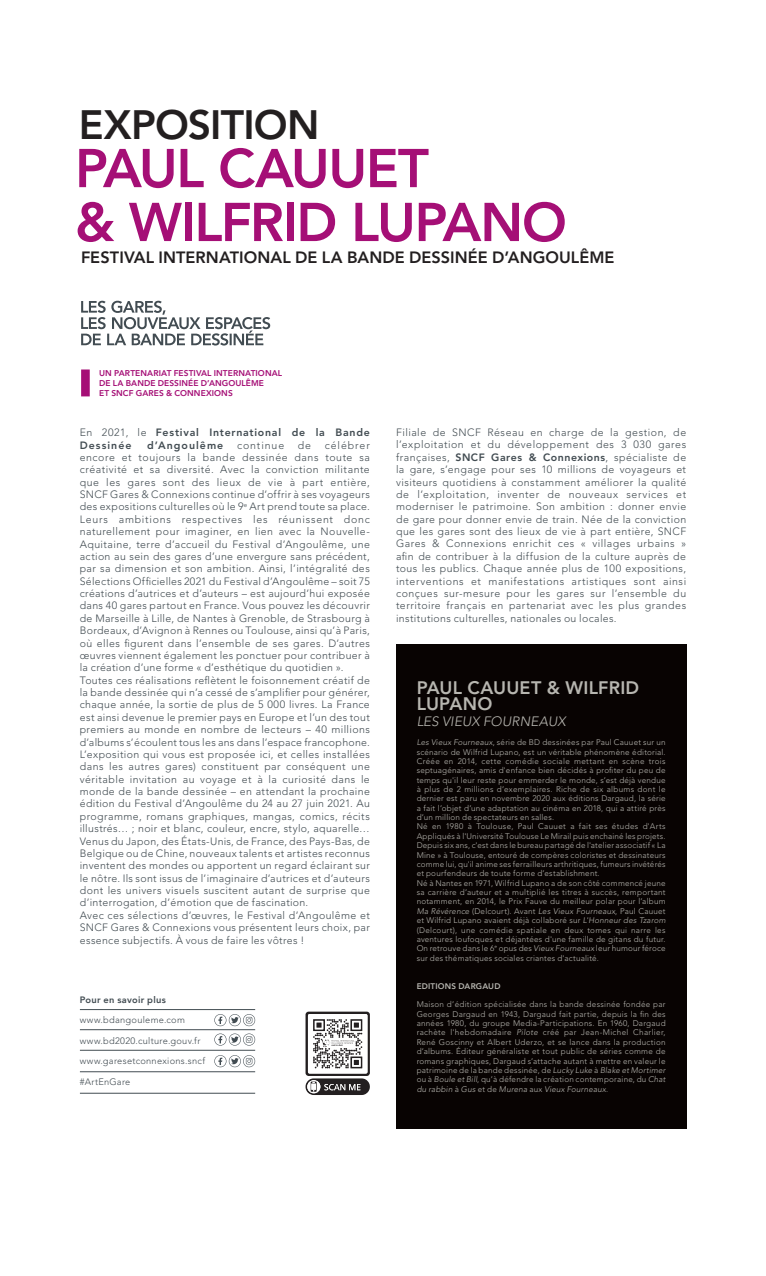
<style>
.page{position:relative;width:766px;height:1276px;background:#fff}
.page>*{position:absolute;margin:0;border:0;box-sizing:border-box;transform-origin:0 0}
.t1{font:800 54px/54px "Avenir LT Std";letter-spacing:-.025em;color:#a50f76}
.t2{font:800 40.73px "Avenir LT Std";letter-spacing:-.02em;color:#231f20}
.t3{font:800 18px/16.2px "Avenir LT Std";letter-spacing:.015em;color:#b7b6b0}
.t4{font:800 16.2px "Avenir LT Std";letter-spacing:.005em;color:#231f20}
.t5{font:italic 300 13.5px "Avenir LT Std";letter-spacing:.005em;color:#b7b6b0}
.t6{font:300 10.58px/12.4px "Avenir LT Std";letter-spacing:.035em;color:#424c52}
.t7{font:800 10.58px/12.4px "Avenir LT Std";letter-spacing:.075em;color:#424c52}
.t8{font:800 10.58px "Avenir LT Std";letter-spacing:.095em;color:#424c52}
.t9{font:300 10.58px "Avenir LT Std";letter-spacing:.085em;color:#424c52}
.t10{font:300 9.22px "Avenir LT Std";letter-spacing:.03em;color:#424c52}
.t11{font:800 9.22px "Avenir";letter-spacing:.035em;color:#424c52}
.t12{font:800 8.33px/10.1px "Avenir LT Std";letter-spacing:.01em;color:#a50f76}
.t13{font:300 8.1px/9.5px "Avenir LT Std";letter-spacing:.025em;color:#b7b6b0}
.t14{font:800 8.1px "Avenir LT Std";letter-spacing:.025em;color:#b7b6b0}
.s1{font-weight:300}
.s2{font-weight:800}
.s3{font-style:italic}
</style>
<div class="page">
<div style="left:81px;top:369px;width:9px;height:27px;background:#a50f76"></div>
<svg style="left:81px;top:301px;width:189px;height:44px"></svg>
<div style="left:396px;top:643px;width:290px;height:485px;background:#080302"></div>
<hr style="left:80px;top:1009px;width:175px;height:1px;background:#424c52">
<hr style="left:80px;top:1029px;width:175px;height:1px;background:#424c52">
<hr style="left:80px;top:1050px;width:175px;height:1px;background:#424c52">
<svg style="left:214px;top:1014px;width:41px;height:12px"></svg>
<svg style="left:214px;top:1033px;width:41px;height:12px"></svg>
<svg style="left:214px;top:1055px;width:41px;height:12px"></svg>
<hr style="left:80px;top:1071px;width:175px;height:1px;background:#424c52">
<hr style="left:80px;top:1093px;width:175px;height:1px;background:#424c52">
<svg style="left:305px;top:1011px;width:65px;height:84px"></svg>
<h2 class="t2" style="left:79px;top:101px;width:242px">EXPOSITION</h2>
<h1 class="t1" style="left:75px;top:141px;width:493px">PAUL CAUUET<br>&amp; WILFRID LUPANO</h1>
<h3 class="t4" style="left:81px;top:248px;width:534px">FESTIVAL INTERNATIONAL DE LA BANDE DESSINÉE D’ANGOULÊME</h3>
<p class="t12" style="left:99px;top:368px;width:184px">UN PARTENARIAT FESTIVAL INTERNATIONAL<br>DE LA BANDE DESSINÉE D’ANGOULÊME<br>ET SNCF GARES &amp; CONNEXIONS</p>
<p class="t7" style="left:80px;top:426px;width:291px"><span class="s1">En 2021, le</span> Festival International de la Bande<br>Dessinée</p>
<p class="t6" style="left:80px;top:439px;width:291px;text-indent:245px">célébrer encore et toujours la bande dessinée dans toute sa créativité et sa diversité. Avec la conviction militante que les gares sont des lieux de vie à part entière, SNCF Gares &amp; Connexions continue d’offrir à ses voyageurs des expositions culturelles où le 9<sup>e</sup> Art prend toute sa place.<br>Leurs ambitions respectives les réunissent donc naturellement pour imaginer, en lien avec la Nouvelle-Aquitaine, terre d’accueil du Festival d’Angoulême, une action au sein des gares d’une envergure sans précédent, par sa dimension et son ambition. Ainsi, l’intégralité des Sélections Officielles 2021 du Festival d’Angoulême – soit 75 créations d’autrices et d’auteurs – est aujourd’hui exposée dans 40 gares partout en France. Vous pouvez les découvrir de Marseille à Lille, de Nantes à Grenoble, de Strasbourg à Bordeaux, d’Avignon à Rennes ou Toulouse, ainsi qu’à Paris, où elles figurent dans l’ensemble de ses gares. D’autres œuvres viennent également les ponctuer pour contribuer à la création d’une forme « d’esthétique du quotidien ».<br>Toutes ces réalisations reflètent le foisonnement créatif de la bande dessinée qui n’a cessé de s’amplifier pour générer, chaque année, la sortie de plus de 5 000 livres. La France est ainsi devenue le premier pays en Europe et l’un des tout premiers au monde en nombre de lecteurs – 40 millions d’albums s’écoulent tous les ans dans l’espace francophone.<br>L’exposition qui vous est proposée ici, et celles installées dans les autres gares) constituent par conséquent une véritable invitation au voyage et à la curiosité dans le monde de la bande dessinée – en attendant la prochaine édition du Festival d’Angoulême du 24 au 27 juin 2021. Au programme, romans graphiques, mangas, comics, récits illustrés… ; noir et blanc, couleur, encre, stylo, aquarelle… Venus du Japon, des États-Unis, de France, des Pays-Bas, de Belgique ou de Chine, nouveaux talents et artistes reconnus inventent des mondes ou apportent un regard éclairant sur le nôtre. Ils sont issus de l’imaginaire d’autrices et d’auteurs dont les univers visuels suscitent autant de surprise que d’interrogation, d’émotion que de fascination.<br>Avec ces sélections d’œuvres, le Festival d’Angoulême et SNCF Gares &amp; Connexions vous présentent leurs choix, par essence subjectifs. À vous de faire les vôtres !</p>
<p class="t8" style="left:147px;top:438px;width:78px">d’Angoulême</p>
<p class="t9" style="left:237px;top:439px;width:49px">continue</p>
<p class="t6" style="left:298px;top:439px;width:15px">de</p>
<p class="t11" style="left:80px;top:992px;width:88px">Pour en savoir plus</p>
<p class="t10" style="left:80px;top:1014px;width:107px">www.bdangouleme.com</p>
<p class="t10" style="left:80px;top:1035px;width:122px">www.bd2020.culture.gouv.fr</p>
<p class="t10" style="left:80px;top:1055px;width:127px">www.garesetconnexions.sncf</p>
<p class="t10" style="left:80px;top:1076px;width:52px">#ArtEnGare</p>
<p class="t6" style="left:396px;top:426px;width:291px;text-align:justify">Filiale de SNCF Réseau en charge de la gestion, de l’exploitation et du développement des 3 030 gares françaises, <span class="s2">SNCF Gares &amp; Connexions</span>, spécialiste de la gare, s’engage pour ses 10 millions de voyageurs et visiteurs quotidiens à constamment améliorer la qualité de l’exploitation, inventer de nouveaux services et moderniser le patrimoine. Son ambition : donner envie de gare pour donner envie de train. Née de la conviction que les gares sont des lieux de vie à part entière, SNCF Gares &amp; Connexions enrichit ces « villages urbains » afin de contribuer à la diffusion de la culture auprès de tous les publics. Chaque année plus de 100 expositions, interventions et manifestations artistiques sont ainsi conçues sur-mesure pour les gares sur l’ensemble du territoire français en partenariat avec les plus grandes institutions culturelles, nationales ou locales.</p>
<h3 class="t3" style="left:416px;top:680px;width:224px">PAUL CAUUET &amp; WILFRID<br>LUPANO</h3>
<p class="t5" style="left:416px;top:714px;width:150px">LES VIEUX FOURNEAUX</p>
<p class="t13" style="left:416px;top:737px;width:250px"><span class="s3">Les Vieux Fourneaux</span>, série de BD dessinées par Paul Cauuet sur un scénario de Wilfrid Lupano, est un véritable phénomène éditorial.<br>Créée en 2014, cette comédie sociale mettant en scène trois septuagénaires, amis d'enfance bien décidés à profiter du peu de temps qu'il leur reste pour emmerder le monde, s’est déjà vendue à plus de 2 millions d’exemplaires. Riche de six albums dont le dernier est paru en novembre 2020 aux éditions Dargaud, la série a fait l’objet d’une adaptation au cinéma en 2018, qui a attiré près d’un million de spectateurs en salles.<br>Né en 1980 à Toulouse, Paul Cauuet a fait ses études d'Arts Appliqués à l'Université Toulouse Le Mirail puis enchainé les projets.<br>Depuis six ans, c'est dans le bureau partagé de l'atelier associatif « La Mine » à Toulouse, entouré de compères coloristes et dessinateurs comme lui, qu'il anime ses ferrailleurs arthritiques, fumeurs invétérés et pourfendeurs de toute forme d’establishment.<br>Né à Nantes en 1971, Wilfrid Lupano a de son côté commencé jeune sa carrière d’auteur et a multiplié les titres à succès, remportant notamment, en 2014, le Prix Fauve du meilleur polar pour l’album <span class="s3">Ma Révérence</span> (Delcourt). Avant <span class="s3">Les Vieux Fourneaux</span>, Paul Cauuet et Wilfrid Lupano avaient déjà collaboré sur <span class="s3">L'Honneur des Tzarom </span>(Delcourt), une comédie spatiale en deux tomes qui narre les aventures loufoques et déjantées d'une famille de gitans du futur.<br>On retrouve dans le 6<sup>e</sup> opus des <span class="s3">Vieux Fourneaux</span> leur humour féroce sur des thématiques sociales criantes d'actualité.</p>
<p class="t14" style="left:416px;top:981px;width:85px">EDITIONS DARGAUD</p>
<p class="t13" style="left:416px;top:1000px;width:250px;text-align:justify">Maison d’édition spécialisée dans la bande dessinée fondée par Georges Dargaud en 1943, Dargaud fait partie, depuis la fin des années 1980, du groupe Media-Participations. En 1960, Dargaud rachète l'hebdomadaire <span class="s3">Pilote</span> créé par Jean-Michel Charlier, René Goscinny et Albert Uderzo, et se lance dans la production d’albums. Éditeur généraliste et tout public de séries comme de romans graphiques, Dargaud s’attache autant à mettre en valeur le patrimoine de la bande dessinée, de <span class="s3">Lucky Luke</span> à <span class="s3">Blake et Mortimer </span>ou à <span class="s3">Boule et Bill</span>, qu’à défendre la création contemporaine, du <span class="s3">Chat du rabbin</span> à <span class="s3">Gus</span> et de <span class="s3">Murena</span> aux <span class="s3">Vieux Fourneaux</span>.</p>
</div>
